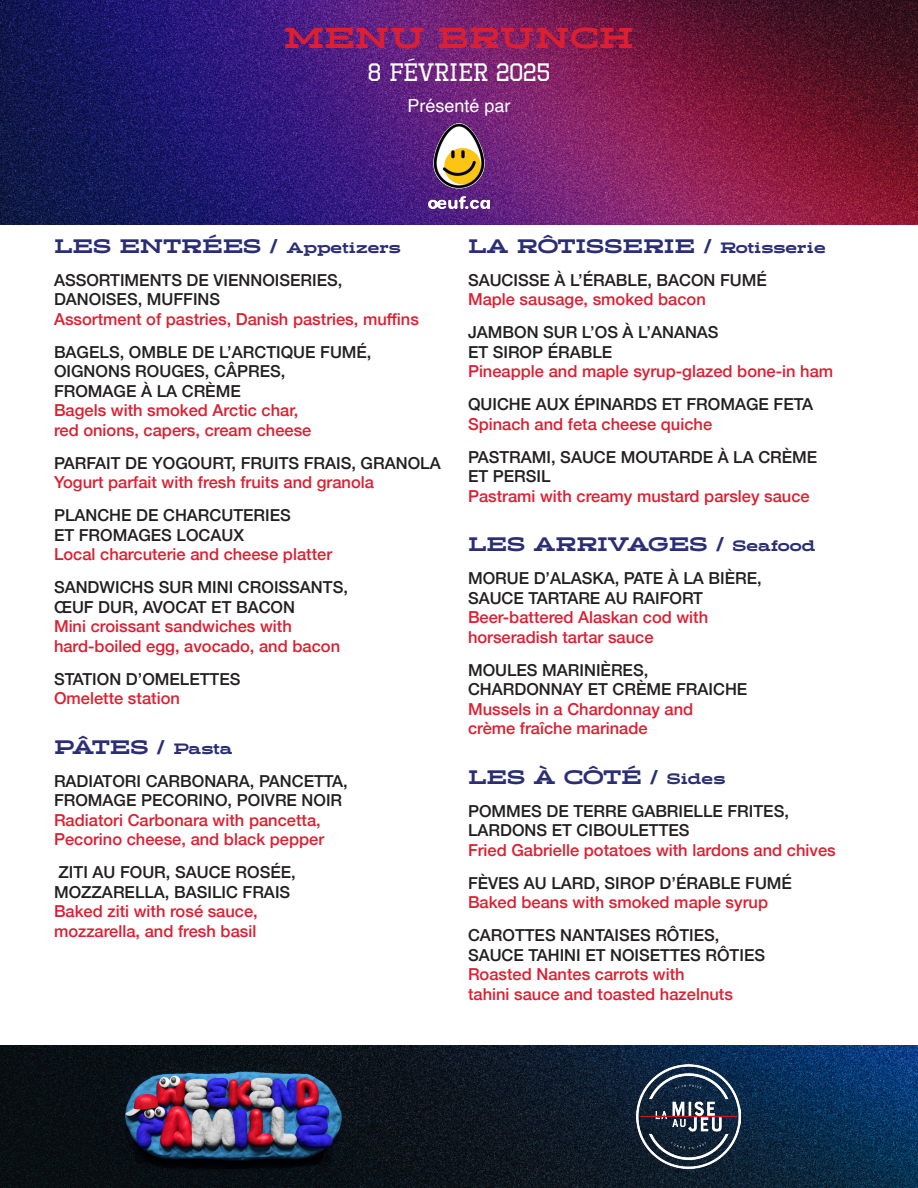
<style>
.page{position:relative;width:918px;height:1188px;background:#fff}
.page>*{position:absolute;margin:0;border:0;box-sizing:border-box;transform-origin:0 0}
.t1{font:900 28.8px "Halogen Slab";color:#dd1f31}
.t2{font:25.2px "Octin Sports Rg";color:#fff}
.t3{font:900 19.5px "Halogen Slab";color:#2b2e74}
.t4{font:18px "Helvetica";color:#fff}
.t5{font:500 16.5px/19.5px "Helvetica Neue";color:#231f20}
.t6{font:500 16.5px/19.5px "Helvetica Neue";color:#dd1f31}
.s1{font-size:15px}
</style>
<div class="page">
<img style="left:0;top:0;width:918px;height:225px">
<img style="left:0;top:1045px;width:918px;height:143px">
<img style="left:103px;top:1046px;width:253px;height:142px">
<img style="left:636px;top:1065px;width:105px;height:104px">
<img style="left:429px;top:124px;width:60px;height:84px">
<h1 class="t1" style="left:284px;top:21px;width:352px">MENU BRUNCH</h1>
<h2 class="t2" style="left:368px;top:58px;width:184px">8 FÉVRIER 2025</h2>
<p class="t4" style="left:407px;top:92px;width:105px">Présenté par</p>
<p class="t3" style="left:54px;top:234px;width:348px">LES ENTRÉES / <span class="s1">Appetizers</span></p>
<p class="t5" style="left:54px;top:269px;width:290px">ASSORTIMENTS DE VIENNOISERIES,<br>DANOISES, MUFFINS</p>
<p class="t6" style="left:54px;top:308px;width:366px">Assortment of pastries, Danish pastries, muffins</p>
<p class="t5" style="left:54px;top:341px;width:319px">BAGELS, OMBLE DE L’ARCTIQUE FUMÉ,<br>OIGNONS ROUGES, CÂPRES,<br>FROMAGE À LA CRÈME</p>
<p class="t6" style="left:54px;top:399px;width:259px">Bagels with smoked Arctic char, red onions, capers, cream cheese</p>
<p class="t5" style="left:54px;top:452px;width:388px">PARFAIT DE YOGOURT, FRUITS FRAIS, GRANOLA</p>
<p class="t6" style="left:54px;top:471px;width:322px">Yogurt parfait with fresh fruits and granola</p>
<p class="t5" style="left:54px;top:504px;width:238px">PLANCHE DE CHARCUTERIES<br>ET FROMAGES LOCAUX</p>
<p class="t6" style="left:54px;top:543px;width:280px">Local charcuterie and cheese platter</p>
<p class="t5" style="left:54px;top:576px;width:295px">SANDWICHS SUR MINI CROISSANTS,<br>ŒUF DUR, AVOCAT ET BACON</p>
<p class="t6" style="left:54px;top:615px;width:288px">Mini croissant sandwiches with hard-boiled egg, avocado, and bacon</p>
<p class="t5" style="left:54px;top:668px;width:188px">STATION D’OMELETTES</p>
<p class="t6" style="left:54px;top:687px;width:127px">Omelette station</p>
<p class="t3" style="left:54px;top:735px;width:180px">PÂTES / <span class="s1">Pasta</span></p>
<p class="t5" style="left:54px;top:770px;width:295px">RADIATORI CARBONARA, PANCETTA,<br>FROMAGE PECORINO, POIVRE NOIR</p>
<p class="t6" style="left:54px;top:809px;width:272px">Radiatori Carbonara with pancetta,<br>Pecorino cheese, and black pepper</p>
<p class="t5" style="left:54px;top:861px;width:243px">ZITI AU FOUR, SAUCE ROSÉE,<br>MOZZARELLA, BASILIC FRAIS</p>
<p class="t6" style="left:54px;top:900px;width:205px">Baked ziti with rosé sauce, mozzarella, and fresh basil</p>
<p class="t3" style="left:468px;top:234px;width:359px">LA RÔTISSERIE / <span class="s1">Rotisserie</span></p>
<p class="t5" style="left:468px;top:269px;width:300px">SAUCISSE À L’ÉRABLE, BACON FUMÉ</p>
<p class="t6" style="left:468px;top:288px;width:239px">Maple sausage, smoked bacon</p>
<p class="t5" style="left:468px;top:321px;width:252px">JAMBON SUR L’OS À L’ANANAS<br>ET SIROP ÉRABLE</p>
<p class="t6" style="left:468px;top:360px;width:367px">Pineapple and maple syrup-glazed bone-in ham</p>
<p class="t5" style="left:468px;top:393px;width:347px">QUICHE AUX ÉPINARDS ET FROMAGE FETA</p>
<p class="t6" style="left:468px;top:413px;width:246px">Spinach and feta cheese quiche</p>
<p class="t5" style="left:468px;top:446px;width:351px">PASTRAMI, SAUCE MOUTARDE À LA CRÈME<br>ET PERSIL</p>
<p class="t6" style="left:468px;top:485px;width:343px">Pastrami with creamy mustard parsley sauce</p>
<p class="t3" style="left:468px;top:532px;width:349px">LES ARRIVAGES / <span class="s1">Seafood</span></p>
<p class="t5" style="left:468px;top:567px;width:295px">MORUE D’ALASKA, PATE À LA BIÈRE,<br>SAUCE TARTARE AU RAIFORT</p>
<p class="t6" style="left:468px;top:606px;width:242px">Beer-battered Alaskan cod with horseradish tartar sauce</p>
<p class="t5" style="left:468px;top:659px;width:281px">MOULES MARINIÈRES,<br>CHARDONNAY ET CRÈME FRAICHE</p>
<p class="t6" style="left:468px;top:698px;width:227px">Mussels in a Chardonnay and crème fraîche marinade</p>
<p class="t3" style="left:468px;top:765px;width:259px">LES À CÔTÉ / <span class="s1">Sides</span></p>
<p class="t5" style="left:468px;top:800px;width:322px">POMMES DE TERRE GABRIELLE FRITES,<br>LARDONS ET CIBOULETTES</p>
<p class="t6" style="left:468px;top:839px;width:369px">Fried Gabrielle potatoes with lardons and chives</p>
<p class="t5" style="left:468px;top:872px;width:325px">FÈVES AU LARD, SIROP D’ÉRABLE FUMÉ</p>
<p class="t6" style="left:468px;top:891px;width:302px">Baked beans with smoked maple syrup</p>
<p class="t5" style="left:468px;top:924px;width:299px">CAROTTES NANTAISES RÔTIES,<br>SAUCE TAHINI ET NOISETTES RÔTIES</p>
<p class="t6" style="left:468px;top:963px;width:267px">Roasted Nantes carrots with<br>tahini sauce and toasted hazelnuts</p>
</div>
